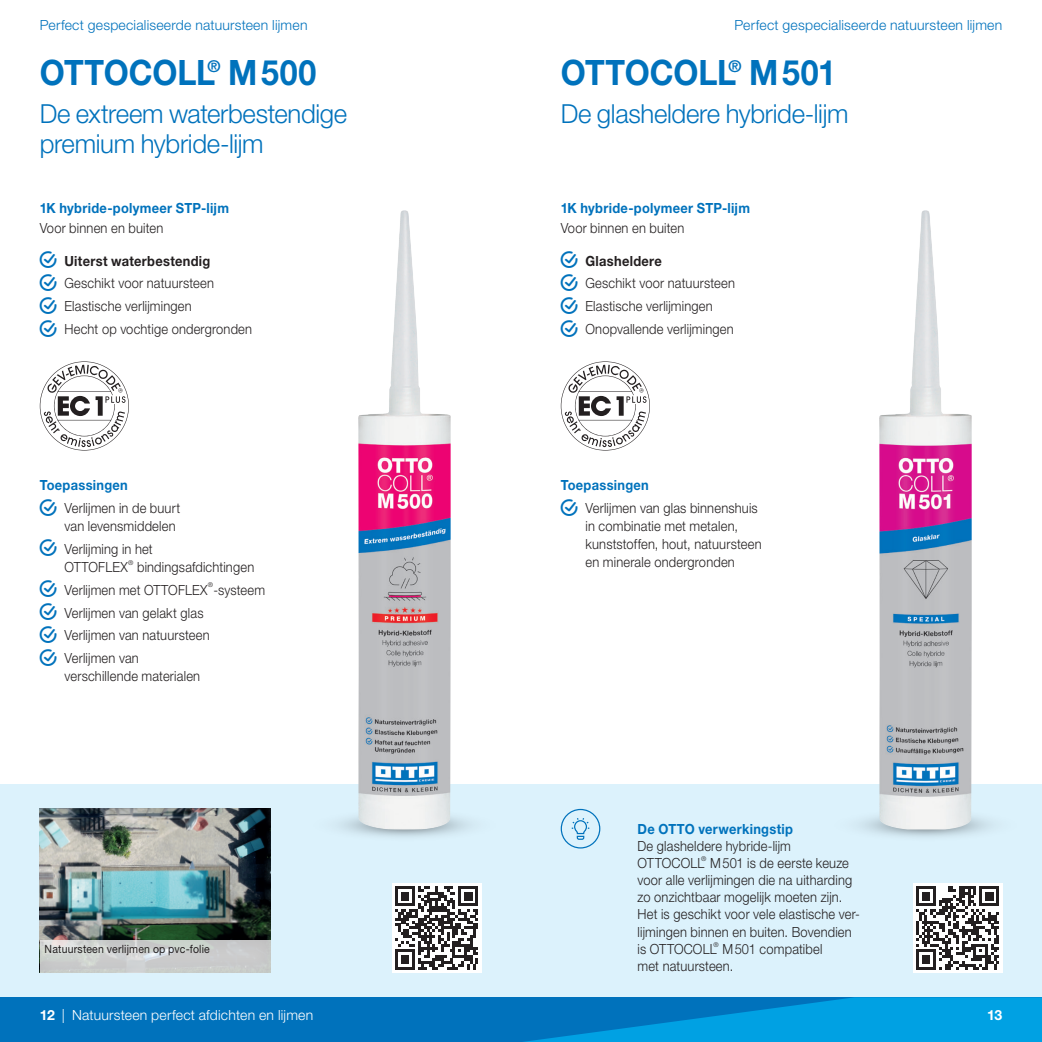
<style>
.page{position:relative;width:1042px;height:1042px;background:#fff}
.page>*{position:absolute;margin:0;border:0;box-sizing:border-box;transform-origin:0 0}
.t1{font:700 35px "Helvetica Neue LT Pro";letter-spacing:-.005em;color:#0072bc;scale:.92 1}
.t2{font:300 26.25px/29.8px "Helvetica Neue LT Pro";letter-spacing:-.015em;color:#0072bc}
.t3{font:300 14px/22.9px "Helvetica Neue LT Pro";letter-spacing:.015em;color:#231f20;scale:.92 1}
.t4{font:300 14px "Helvetica Neue LT Pro";letter-spacing:.015em;color:#0072bc}
.t5{font:700 14px "Helvetica Neue LT Pro";letter-spacing:.025em;color:#0072bc;scale:.92 1}
.t6{font:300 14px "Helvetica Neue LT Pro";letter-spacing:.015em;color:#fff}
.t7{font:700 14px "Helvetica Neue LT Pro";color:#fff}
.t8{font:11.38px "Helvetica Neue LT Pro";letter-spacing:.02em;color:#231f20;scale:.92 1}
.t9{font:300 6.48px "Helvetica Neue LT Pro";color:#231f20}
.s1{font-family:"Haken Font V01";font-weight:400;font-size:16.8px;color:#0072bc}
.s2{font-weight:700}
.s3{font-weight:700;color:#0072bc}
</style>
<div class="page">
<div style="left:0;top:784px;width:521px;height:213px;background:#dcf2fc"></div>
<div style="left:521px;top:784px;width:521px;height:213px;background:#dcf2fc"></div>
<svg style="left:40px;top:361px;width:89px;height:89px"></svg>
<div style="left:392px;top:883px;width:89px;height:89px;background:#fff"></div>
<svg style="left:395px;top:886px;width:83px;height:83px"></svg>
<img style="left:40px;top:809px;width:230px;height:129px">
<div style="left:39px;top:938px;width:232px;height:35px;background:#231f20;opacity:.12"></div>
<img style="left:358px;top:210px;width:93px;height:619px">
<div style="left:913px;top:883px;width:89px;height:89px;background:#fff"></div>
<svg style="left:916px;top:886px;width:83px;height:83px"></svg>
<svg style="left:561px;top:361px;width:89px;height:89px"></svg>
<img style="left:879px;top:210px;width:92px;height:619px">
<div style="left:561px;top:809px;width:39px;height:39px;border:1px solid #0072bc;border-radius:50%"></div>
<svg style="left:571px;top:818px;width:19px;height:22px"></svg>
<div style="left:0;top:997px;width:1042px;height:45px;background:#0072bc"></div>
<svg style="left:524px;top:997px;width:518px;height:45px"></svg>
<p class="t4" style="left:40px;top:16px;width:269px">Perfect gespecialiseerde natuursteen lijmen</p>
<p class="t4" style="left:734px;top:16px;width:269px">Perfect gespecialiseerde natuursteen lijmen</p>
<h1 class="t1" style="left:40px;top:50px;width:302px">OTTOCOLL<sup>®</sup> M500</h1>
<h2 class="t2" style="left:40px;top:98px;width:309px">De extreem waterbestendige premium hybride-lijm</h2>
<p class="t5" style="left:40px;top:200px;width:207px">1K hybride-polymeer STP-lijm</p>
<p class="t3" style="left:40px;top:216px;width:136px">Voor binnen en buiten</p>
<p class="t3" style="left:40px;top:249px;width:232px"><span class="s1">A</span> <span class="s2">Uiterst waterbestendig<br></span><span class="s1">A</span> Geschikt voor natuursteen<br><span class="s1">A</span> Elastische verlijmingen<br><span class="s1">A</span> Hecht op vochtige ondergronden</p>
<p class="t3" style="left:40px;top:473px;width:154px"><span class="s3">Toepassingen<br></span><span class="s1">A</span> Verlijmen in de buurt</p>
<p class="t3" style="left:40px;top:514px;width:149px;text-indent:25px">van levensmiddelen<br><span class="s1">A</span> Verlijming in het</p>
<p class="t3" style="left:64px;top:555px;width:71px">OTTOFLEX</p>
<p class="t9" style="left:128px;top:558px;width:7px">®</p>
<p class="t3" style="left:40px;top:555px;width:247px;text-indent:97px">bindingsafdichtingen<br><span class="s1">A</span> Verlijmen met OTTOFLEX -systeem</p>
<p class="t9" style="left:208px;top:581px;width:7px">®</p>
<p class="t3" style="left:40px;top:601px;width:186px"><span class="s1">A</span> Verlijmen van gelakt glas<br><span class="s1">A</span> Verlijmen van natuursteen<br><span class="s1">A</span> Verlijmen van</p>
<p class="t3" style="left:64px;top:664px;width:149px">verschillende materialen</p>
<p class="t8" style="left:45px;top:942px;width:181px">Natuursteen verlijmen op pvc-folie</p>
<h1 class="t1" style="left:561px;top:50px;width:301px">OTTOCOLL<sup>®</sup> M501</h1>
<h2 class="t2" style="left:561px;top:98px;width:289px">De glasheldere hybride-lijm</h2>
<p class="t5" style="left:561px;top:200px;width:207px">1K hybride-polymeer STP-lijm</p>
<p class="t3" style="left:561px;top:216px;width:136px">Voor binnen en buiten</p>
<p class="t3" style="left:561px;top:249px;width:191px"><span class="s1">A</span> <span class="s2">Glasheldere<br></span><span class="s1">A</span> Geschikt voor natuursteen<br><span class="s1">A</span> Elastische verlijmingen<br><span class="s1">A</span> Onopvallende verlijmingen</p>
<p class="t3" style="left:561px;top:473px;width:216px"><span class="s3">Toepassingen<br></span><span class="s1">A</span> Verlijmen van glas binnenshuis</p>
<p class="t3" style="left:585px;top:517px;width:193px;line-height:17.8px">in combinatie met metalen, kunststoffen, hout, natuursteen en minerale ondergronden</p>
<p class="t5" style="left:637px;top:820px;width:171px">De OTTO verwerkingstip</p>
<p class="t3" style="left:637px;top:837px;width:231px;line-height:17.2px">De glasheldere hybride-lijm<br>OTTOCOLL M501 is de eerste keuze</p>
<p class="t9" style="left:701px;top:854px;width:7px">®</p>
<p class="t3" style="left:637px;top:871px;width:243px;line-height:17.2px">voor alle verlijmingen die na uitharding zo onzichtbaar mogelijk moeten zijn.<br>Het is geschikt voor vele elastische ver&shy;lijmingen binnen en buiten. Bovendien is OTTOCOLL M501 compatibel</p>
<p class="t9" style="left:713px;top:940px;width:7px">®</p>
<p class="t3" style="left:637px;top:954px;width:106px">met natuursteen.</p>
<p class="t6" style="left:40px;top:1006px;width:275px"><span class="s2">12</span> | Natuursteen perfect afdichten en lijmen</p>
<p class="t7" style="left:987px;top:1006px;width:17px">13</p>
</div>
